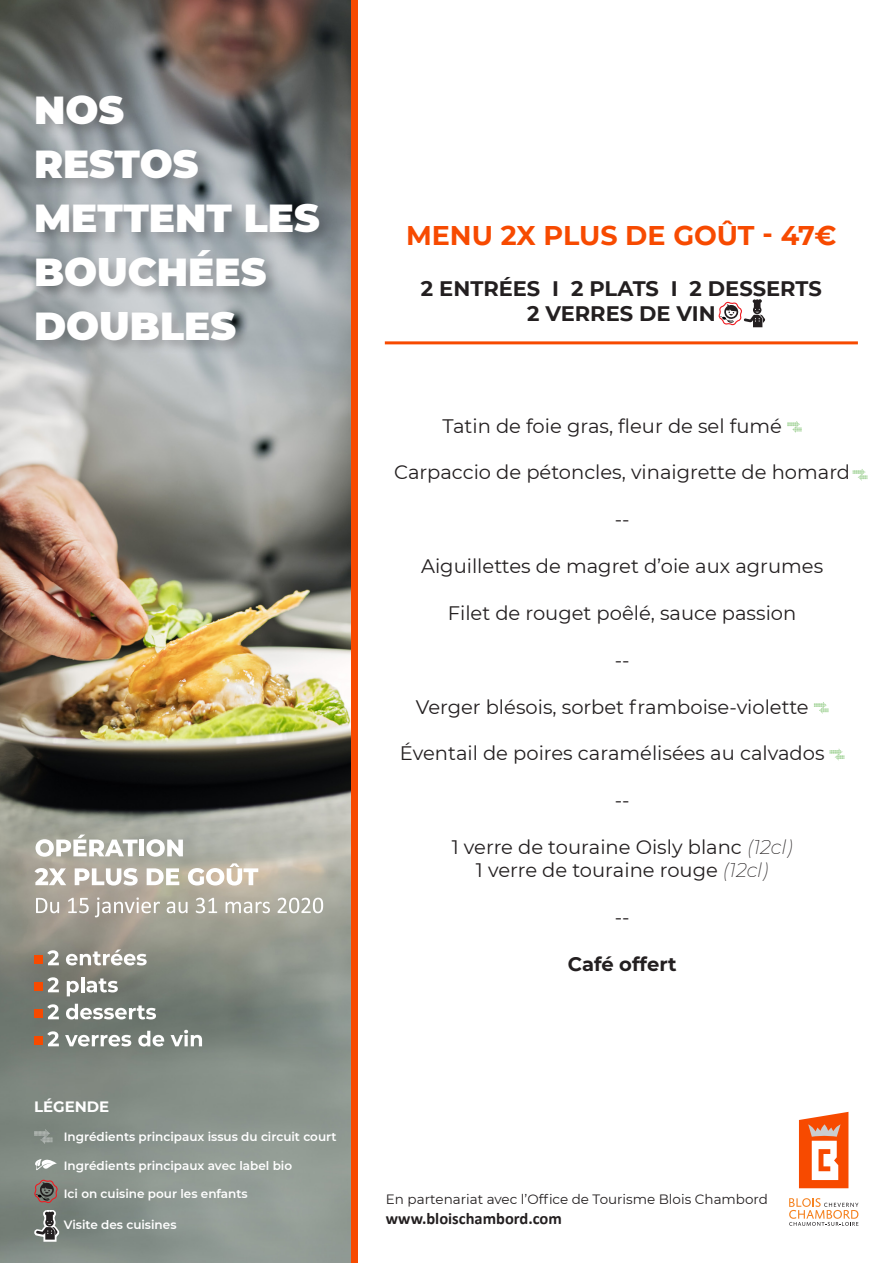
<style>
.page{position:relative;width:893px;height:1263px;background:#fff}
.page>*{position:absolute;margin:0;border:0;box-sizing:border-box;transform-origin:0 0}
.t1{font:900 39px "Montserrat";color:#fff}
.t2{font:700 27px "Montserrat";color:#f74a00}
.t3{font:700 21px "Montserrat";color:#231f20}
.t4{font:19.5px "Montserrat";color:#231f20}
.t5{font:700 19.5px "Montserrat";color:#231f20}
.t6{font:700 16.5px "Calibri";color:#231f20}
.t7{font:700 15px "Montserrat";color:#fff}
.t8{font:13.5px "Montserrat";color:#231f20}
.t9{font:600 12px "Montserrat";color:#fff}
.s1{font-weight:200;font-style:italic}
</style>
<div class="page">
<img style="left:0;top:0;width:351px;height:1263px">
<div style="left:351px;top:0;width:6px;height:1263px;background:#f74a00"></div>
<svg style="left:799px;top:1112px;width:49px;height:76px"></svg>
<svg style="left:789px;top:1198px;width:69px;height:28px"></svg>
<div style="left:33px;top:92px;width:301px;height:263px;background:#231f20;opacity:.28"></div>
<svg style="left:787px;top:421px;width:15px;height:12px"></svg>
<svg style="left:814px;top:702px;width:15px;height:12px"></svg>
<svg style="left:830px;top:749px;width:15px;height:12px"></svg>
<hr style="left:385px;top:341px;width:473px;height:3px;background:#f74a00">
<svg style="left:36px;top:898px;width:23px;height:15px"></svg>
<svg style="left:68px;top:898px;width:21px;height:15px"></svg>
<svg style="left:95px;top:897px;width:65px;height:20px"></svg>
<svg style="left:167px;top:902px;width:21px;height:11px"></svg>
<svg style="left:196px;top:898px;width:21px;height:15px"></svg>
<svg style="left:226px;top:902px;width:44px;height:11px"></svg>
<svg style="left:278px;top:898px;width:45px;height:15px"></svg>
<div style="left:34px;top:955px;width:8px;height:9px;background:#f74a00"></div>
<svg style="left:47px;top:950px;width:12px;height:15px"></svg>
<svg style="left:66px;top:949px;width:81px;height:16px"></svg>
<div style="left:34px;top:982px;width:8px;height:9px;background:#f74a00"></div>
<svg style="left:47px;top:977px;width:12px;height:15px"></svg>
<svg style="left:67px;top:981px;width:12px;height:15px"></svg>
<hr style="left:81px;top:977px;width:3px;height:15px;background:#fff">
<svg style="left:86px;top:978px;width:32px;height:14px"></svg>
<div style="left:34px;top:1009px;width:8px;height:9px;background:#f74a00"></div>
<svg style="left:47px;top:1004px;width:12px;height:15px"></svg>
<svg style="left:66px;top:1004px;width:90px;height:15px"></svg>
<div style="left:34px;top:1036px;width:8px;height:9px;background:#f74a00"></div>
<svg style="left:47px;top:1031px;width:12px;height:15px"></svg>
<svg style="left:65px;top:1035px;width:66px;height:11px"></svg>
<svg style="left:138px;top:1031px;width:26px;height:15px"></svg>
<svg style="left:171px;top:1030px;width:31px;height:16px"></svg>
<svg style="left:36px;top:834px;width:102px;height:23px"></svg>
<div style="left:139px;top:839px;width:5px;height:17px;background:#fff"></div>
<svg style="left:146px;top:839px;width:37px;height:18px"></svg>
<svg style="left:35px;top:868px;width:31px;height:17px"></svg>
<svg style="left:75px;top:868px;width:63px;height:17px"></svg>
<svg style="left:147px;top:868px;width:32px;height:17px"></svg>
<svg style="left:188px;top:863px;width:70px;height:22px"></svg>
<svg style="left:34px;top:1129px;width:19px;height:15px"></svg>
<svg style="left:35px;top:1159px;width:22px;height:11px"></svg>
<svg style="left:33px;top:1179px;width:29px;height:66px;background:#7b7873"></svg>
<svg style="left:718px;top:299px;width:48px;height:29px"></svg>
<svg style="left:853px;top:469px;width:15px;height:12px"></svg>
<p class="t1" style="left:34px;top:81px;width:92px">NOS</p>
<p class="t1" style="left:34px;top:135px;width:166px">RESTOS</p>
<p class="t1" style="left:34px;top:189px;width:287px">METTENT LES</p>
<p class="t1" style="left:34px;top:243px;width:234px">BOUCHÉES</p>
<p class="t1" style="left:34px;top:297px;width:203px">DOUBLES</p>
<p class="t2" style="left:406px;top:216px;width:432px">MENU 2X PLUS DE GOÛT - 47€</p>
<p class="t3" style="left:421px;top:273px;width:402px">2 ENTRÉES I 2 PLATS I 2 DESSERTS</p>
<p class="t3" style="left:527px;top:298px;width:190px">2 VERRES DE VIN</p>
<p class="t4" style="left:442px;top:412px;width:341px">Tatin de foie gras, fleur de sel fumé</p>
<p class="t4" style="left:394px;top:459px;width:457px">Carpaccio de pétoncles, vinaigrette de homard</p>
<p class="t4" style="left:615px;top:506px;width:16px">--</p>
<p class="t4" style="left:421px;top:553px;width:404px">Aiguillettes de magret d’oie aux agrumes</p>
<p class="t4" style="left:448px;top:599px;width:350px">Filet de rouget poêlé, sauce passion</p>
<p class="t4" style="left:615px;top:646px;width:16px">--</p>
<p class="t4" style="left:416px;top:693px;width:394px">Verger blésois, sorbet framboise-violette</p>
<p class="t4" style="left:400px;top:740px;width:426px">Éventail de poires caramélisées au calvados</p>
<p class="t4" style="left:615px;top:787px;width:16px">--</p>
<p class="t4" style="left:452px;top:833px;width:342px">1 verre de touraine Oisly blanc <span class="s1">(12cl)</span></p>
<p class="t4" style="left:476px;top:857px;width:294px">1 verre de touraine rouge <span class="s1">(12cl)</span></p>
<p class="t4" style="left:615px;top:904px;width:16px">--</p>
<p class="t5" style="left:568px;top:950px;width:110px">Café offert</p>
<p class="t7" style="left:34px;top:1096px;width:77px">LÉGENDE</p>
<p class="t9" style="left:64px;top:1128px;width:274px">Ingrédients principaux issus du circuit court</p>
<p class="t9" style="left:64px;top:1157px;width:230px">Ingrédients principaux avec label bio</p>
<p class="t9" style="left:64px;top:1185px;width:185px">Ici on cuisine pour les enfants</p>
<p class="t9" style="left:64px;top:1216px;width:114px">Visite des cuisines</p>
<p class="t8" style="left:386px;top:1190px;width:384px">En partenariat avec l’Office de Tourisme Blois Chambord</p>
<p class="t6" style="left:386px;top:1208px;width:178px">www.bloischambord.com</p>
</div>
